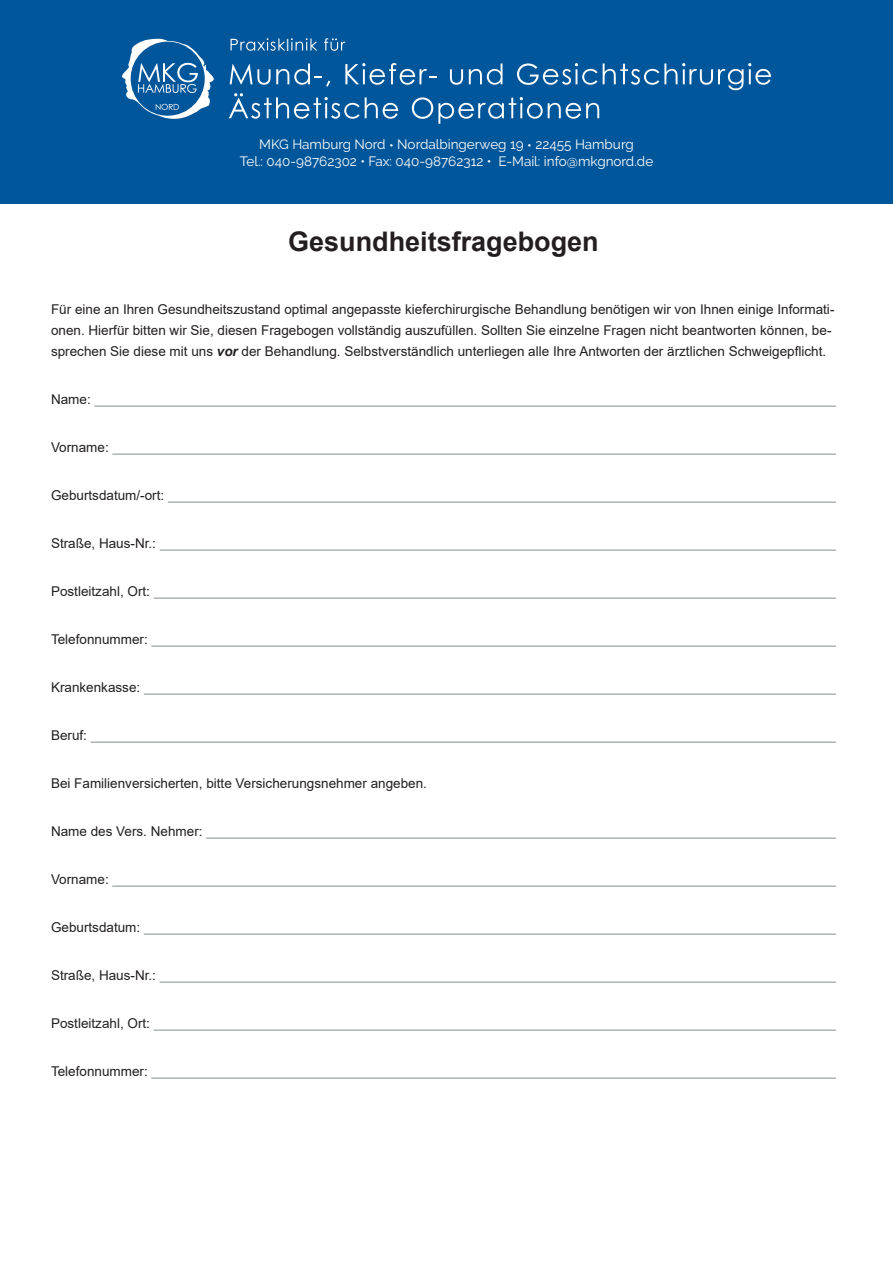
<style>
.page{position:relative;width:893px;height:1263px;background:#fff}
.page>*{position:absolute;margin:0;border:0;box-sizing:border-box;transform-origin:0 0}
.t1{font:700 27px "Arial";color:#231f20}
.t2{font:16.5px "Century Gothic";color:#fff}
.t3{font:13.5px/21px "Arial";color:#231f20}
.t4{font:13.5px "Raleway";color:#fff}
.s1{font-weight:700;font-style:italic}
</style>
<div class="page">
<div style="left:0;top:0;width:893px;height:204px;background:#00569a"></div>
<svg style="left:122px;top:39px;width:92px;height:80px"></svg>
<svg style="left:230px;top:38px;width:55px;height:13px"></svg>
<svg style="left:291px;top:38px;width:26px;height:13px"></svg>
<svg style="left:324px;top:38px;width:21px;height:13px"></svg>
<svg style="left:230px;top:63px;width:100px;height:24px"></svg>
<svg style="left:345px;top:63px;width:91px;height:22px"></svg>
<svg style="left:450px;top:69px;width:13px;height:16px"></svg>
<svg style="left:469px;top:63px;width:33px;height:22px"></svg>
<svg style="left:517px;top:63px;width:80px;height:22px"></svg>
<svg style="left:603px;top:63px;width:168px;height:27px"></svg>
<svg style="left:229px;top:93px;width:169px;height:26px"></svg>
<svg style="left:412px;top:97px;width:187px;height:27px"></svg>
<hr style="left:94px;top:405px;width:742px;height:2px;background:#aeb3b3">
<hr style="left:112px;top:453px;width:724px;height:2px;background:#aeb3b3">
<hr style="left:168px;top:501px;width:668px;height:2px;background:#aeb3b3">
<hr style="left:160px;top:549px;width:676px;height:2px;background:#aeb3b3">
<hr style="left:154px;top:597px;width:682px;height:2px;background:#aeb3b3">
<hr style="left:151px;top:645px;width:685px;height:2px;background:#aeb3b3">
<hr style="left:144px;top:693px;width:692px;height:2px;background:#aeb3b3">
<hr style="left:91px;top:741px;width:745px;height:2px;background:#aeb3b3">
<hr style="left:206px;top:837px;width:630px;height:2px;background:#aeb3b3">
<hr style="left:112px;top:885px;width:724px;height:2px;background:#aeb3b3">
<hr style="left:144px;top:933px;width:692px;height:2px;background:#aeb3b3">
<hr style="left:160px;top:981px;width:676px;height:2px;background:#aeb3b3">
<hr style="left:154px;top:1029px;width:682px;height:2px;background:#aeb3b3">
<hr style="left:151px;top:1077px;width:685px;height:2px;background:#aeb3b3">
<p class="t2" style="left:286px;top:33px;width:5px">l</p>
<p class="t4" style="left:259px;top:137px;width:376px">MKG Hamburg Nord • Nordalbingerweg 19 • 22455 Hamburg</p>
<p class="t4" style="left:240px;top:153px;width:415px">Tel.: 040-98762302 • Fax: 040-98762312 • E-Mail: info@mkgnord.de</p>
<p class="t1" style="left:288px;top:223px;width:312px">Gesundheitsfragebogen</p>
<p class="t3" style="left:51px;top:299px;width:785px">Für eine an Ihren Gesundheitszustand optimal angepasste kieferchirurgische Behandlung benötigen wir von Ihnen einige Informati&shy;onen. Hierfür bitten wir Sie, diesen Fragebogen vollständig auszufüllen. Sollten Sie einzelne Fragen nicht beantworten können, be&shy;sprechen Sie diese mit uns <span class="s1">vor</span> der Behandlung. Selbstverständlich unterliegen alle Ihre Antworten der ärztlichen Schweigepflicht.</p>
<p class="t3" style="left:51px;top:388px;width:41px">Name:</p>
<p class="t3" style="left:51px;top:436px;width:59px">Vorname:</p>
<p class="t3" style="left:51px;top:484px;width:115px">Geburtsdatum/-ort:</p>
<p class="t3" style="left:51px;top:532px;width:107px">Straße, Haus-Nr.:</p>
<p class="t3" style="left:51px;top:580px;width:101px">Postleitzahl, Ort:</p>
<p class="t3" style="left:51px;top:628px;width:98px">Telefonnummer:</p>
<p class="t3" style="left:51px;top:676px;width:91px">Krankenkasse:</p>
<p class="t3" style="left:51px;top:724px;width:38px">Beruf:</p>
<p class="t3" style="left:51px;top:772px;width:377px">Bei Familienversicherten, bitte Versicherungsnehmer angeben.</p>
<p class="t3" style="left:51px;top:820px;width:153px">Name des Vers. Nehmer:</p>
<p class="t3" style="left:51px;top:868px;width:59px">Vorname:</p>
<p class="t3" style="left:51px;top:916px;width:91px">Geburtsdatum:</p>
<p class="t3" style="left:51px;top:964px;width:107px">Straße, Haus-Nr.:</p>
<p class="t3" style="left:51px;top:1012px;width:101px">Postleitzahl, Ort:</p>
<p class="t3" style="left:51px;top:1060px;width:98px">Telefonnummer:</p>
</div>
